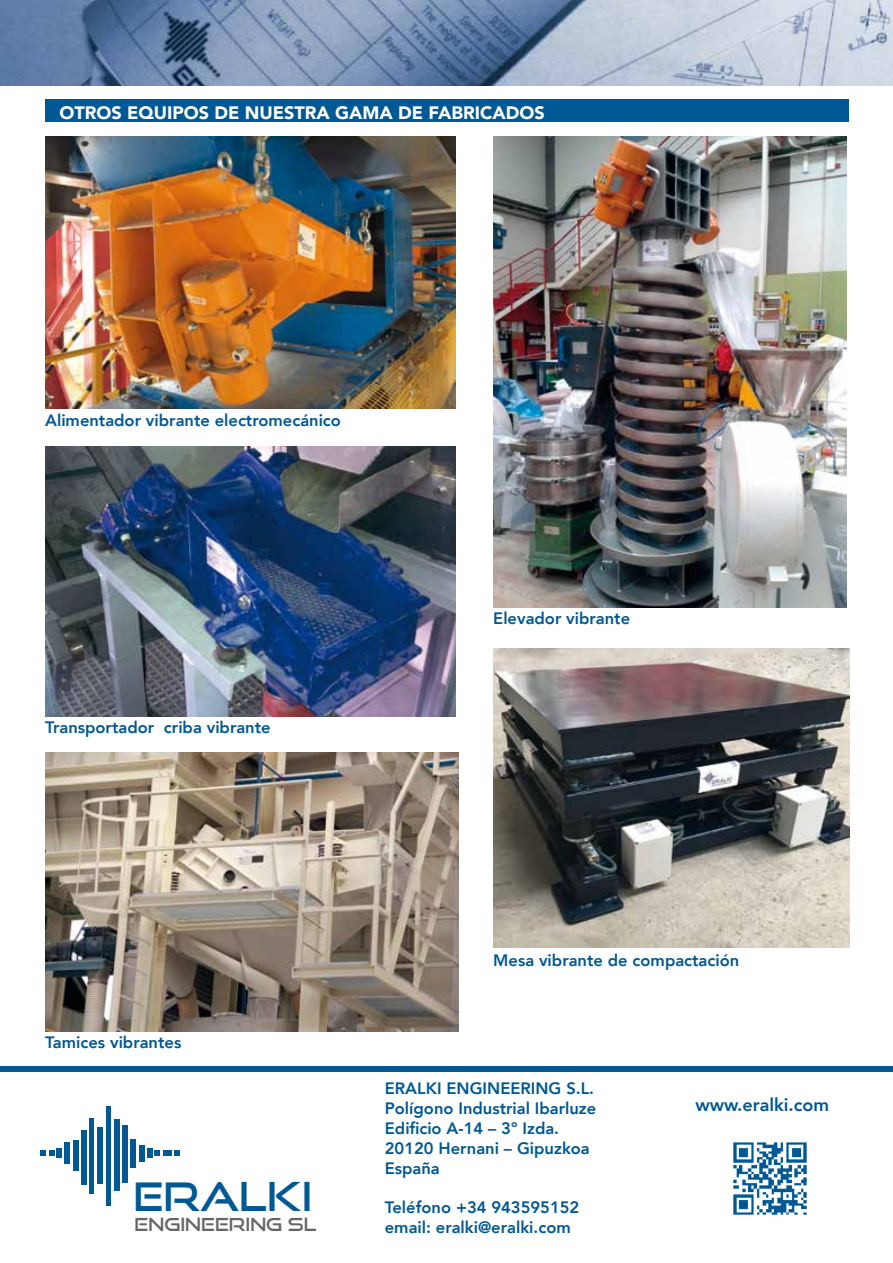
<style>
.page{position:relative;width:893px;height:1263px;background:#fff}
.page>*{position:absolute;margin:0;border:0;box-sizing:border-box;transform-origin:0 0}
.t1{font:39.6px "Good Times Rg";color:#005894}
.t2{font:18.15px "Good Times Rg";color:#646567}
.t3{font:900 18px "Avenir";color:#fff}
.t4{font:800 18px "Avenir";color:#005894}
.t5{font:800 16.5px/19.8px "Avenir";color:#005894}
</style>
<div class="page">
<img style="left:733px;top:1142px;width:74px;height:73px">
<div style="left:0;top:1066px;width:893px;height:5px;background:#005894"></div>
<div style="left:106px;top:1106px;width:5px;height:99px;background:#005894"></div>
<div style="left:89px;top:1118px;width:5px;height:75px;background:#005894"></div>
<div style="left:114px;top:1119px;width:5px;height:72px;background:#005894"></div>
<div style="left:97px;top:1128px;width:5px;height:56px;background:#005894"></div>
<div style="left:81px;top:1130px;width:5px;height:55px;background:#005894"></div>
<div style="left:73px;top:1140px;width:5px;height:31px;background:#005894"></div>
<div style="left:123px;top:1125px;width:5px;height:58px;background:#005894"></div>
<div style="left:131px;top:1139px;width:5px;height:28px;background:#005894"></div>
<div style="left:139px;top:1145px;width:5px;height:16px;background:#005894"></div>
<div style="left:147px;top:1148px;width:5px;height:9px;background:#005894"></div>
<div style="left:57px;top:1148px;width:5px;height:9px;background:#005894"></div>
<svg style="left:155px;top:1150px;width:24px;height:5px"></svg>
<svg style="left:40px;top:1150px;width:14px;height:5px"></svg>
<div style="left:65px;top:1143px;width:5px;height:21px;background:#005894"></div>
<img style="left:45px;top:752px;width:413px;height:279px">
<img style="left:45px;top:447px;width:410px;height:269px">
<img style="left:493px;top:136px;width:354px;height:472px">
<img style="left:493px;top:648px;width:356px;height:300px">
<img style="left:45px;top:136px;width:410px;height:272px">
<img style="left:0;top:0;width:893px;height:85px">
<div style="left:46px;top:100px;width:803px;height:22px;background:#005894"></div>
<p class="t3" style="left:60px;top:103px;width:487px">OTROS EQUIPOS DE NUESTRA GAMA DE FABRICADOS</p>
<p class="t5" style="left:45px;top:412px;width:297px">Alimentador vibrante electromecánico</p>
<p class="t5" style="left:45px;top:717px;width:227px">Transportador criba vibrante</p>
<p class="t5" style="left:493px;top:610px;width:138px">Elevador vibrante</p>
<p class="t5" style="left:45px;top:1034px;width:138px">Tamices vibrantes</p>
<h1 class="t1" style="left:133px;top:1174px;width:181px">ERALKI</h1>
<p class="t2" style="left:135px;top:1214px;width:183px">ENGINEERING SL</p>
<p class="t5" style="left:493px;top:951px;width:247px">Mesa vibrante de compactación</p>
<p class="t5" style="left:385px;top:1080px;width:213px">ERALKI ENGINEERING S.L.<br>Polígono Industrial Ibarluze<br>Edificio A-14 – 3º Izda.<br>20120 Hernani – Gipuzkoa<br>España</p>
<p class="t5" style="left:385px;top:1197px;width:196px">Teléfono +34 943595152 email: eralki@eralki.com</p>
<p class="t4" style="left:695px;top:1097px;width:135px">www.eralki.com</p>
</div>
